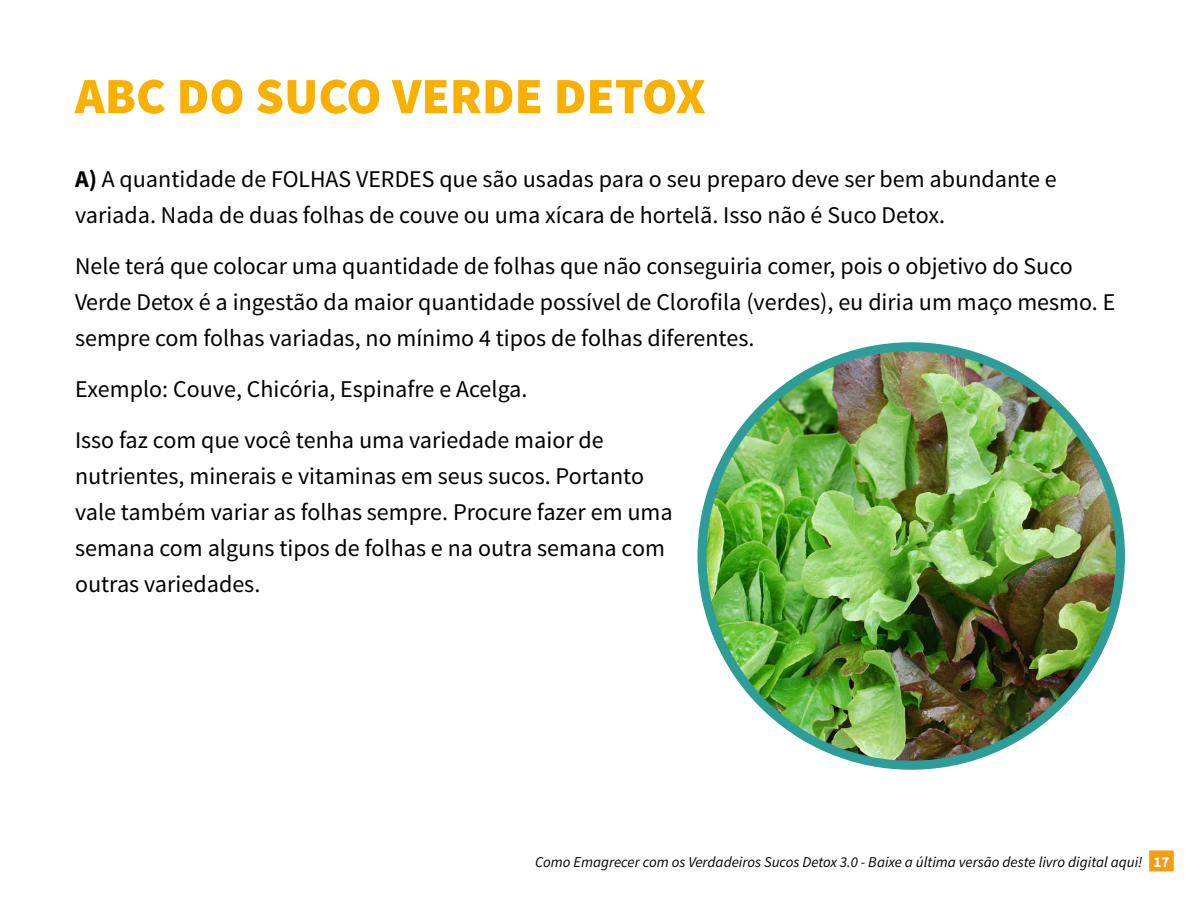
<style>
.page{position:relative;width:1200px;height:900px;background:#fff}
.page>*{position:absolute;margin:0;border:0;box-sizing:border-box;transform-origin:0 0}
.t1{font:900 51px "Source Sans Pro";color:#f9b000}
.t2{font:24px/36px "Source Sans Pro";color:#000}
.t3{font:italic 15px "Source Sans Pro";color:#000}
.s1{font-weight:700}
.s2{font-weight:700;font-style:normal;color:#fff}
</style>
<div class="page">
<img style="left:702px;top:347px;width:418px;height:418px;border-radius:205px">
<div style="left:1149px;top:850px;width:25px;height:21px;background:#f59d0f"></div>
<h1 class="t1" style="left:75px;top:63px;width:632px">ABC DO SUCO VERDE DETOX</h1>
<p class="t2" style="left:75px;top:161px;width:983px"><span class="s1">A)</span> A quantidade de FOLHAS VERDES que são usadas para o seu preparo deve ser bem abundante e variada. Nada de duas folhas de couve ou uma xícara de hortelã. Isso não é Suco Detox.</p>
<p class="t2" style="left:75px;top:248px;width:1042px">Nele terá que colocar uma quantidade de folhas que não conseguiria comer, pois o objetivo do Suco<br>Verde Detox é a ingestão da maior quantidade possível de Clorofila (verdes), eu diria um maço mesmo. E sempre com folhas variadas, no mínimo 4 tipos de folhas diferentes.</p>
<p class="t2" style="left:75px;top:364px;width:530px;line-height:51px">Exemplo: Couve, Chicória, Espinafre e Acelga.<br>Isso faz com que você tenha uma variedade maior de</p>
<p class="t2" style="left:75px;top:458px;width:599px">nutrientes, minerais e vitaminas em seus sucos. Portanto vale também variar as folhas sempre. Procure fazer em uma semana com alguns tipos de folhas e na outra semana com outras variedades.</p>
<p class="t3" style="left:535px;top:852px;width:636px">Como Emagrecer com os Verdadeiros Sucos Detox 3.0 - Baixe a última versão deste livro digital aqui! <span class="s2">17</span></p>
</div>
